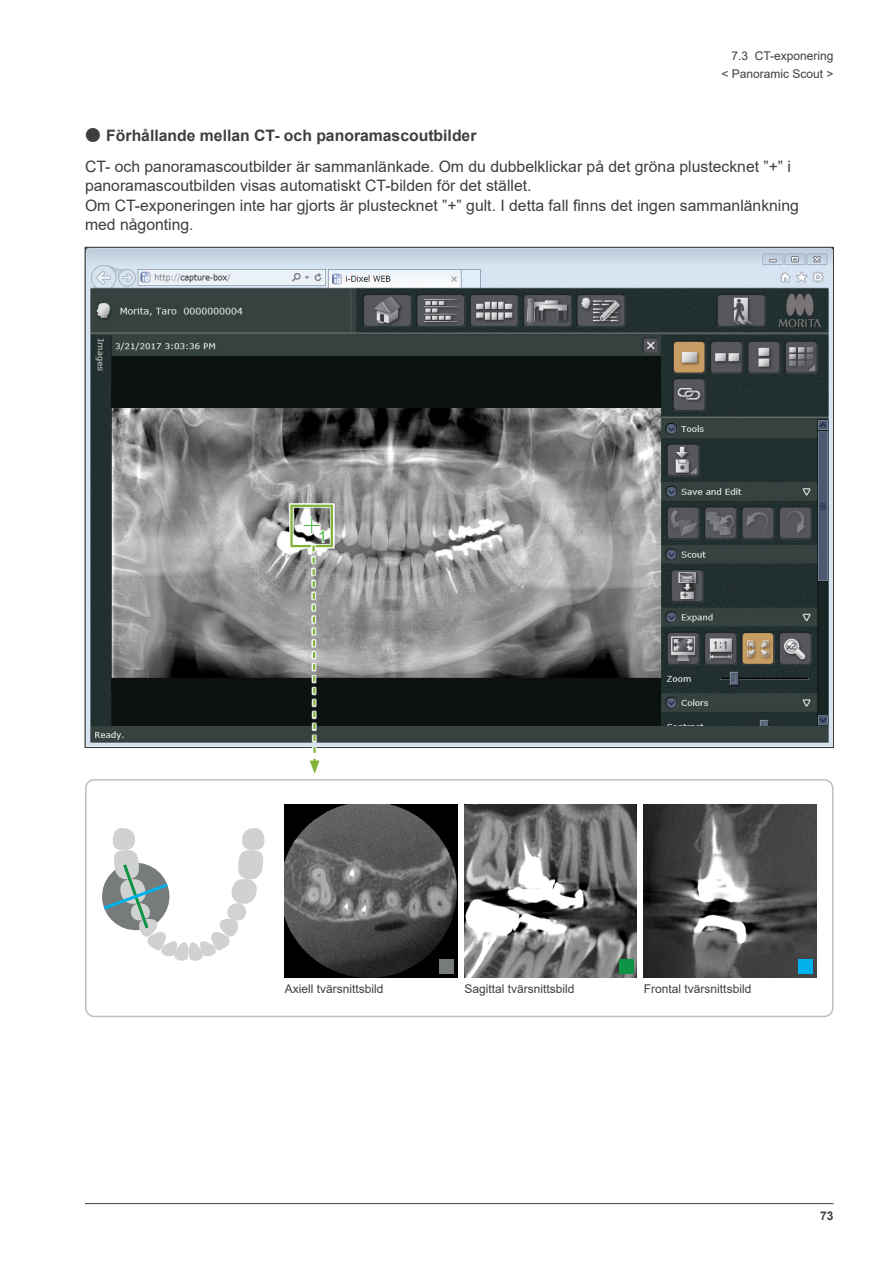
<style>
.page{position:relative;width:893px;height:1263px;background:#fff}
.page>*{position:absolute;margin:0;border:0;box-sizing:border-box;transform-origin:0 0}
.t1{font:15.75px/19.5px "Arial";color:#3e3e3f}
.t2{font:700 15.75px "Arial";color:#3e3e3f}
.t3{font:15.75px "Arial";color:#4cb848}
.t4{font:12px/18.5px "Arial";color:#3e3e3f;text-align:right}
.t5{font:700 12px "Arial";color:#3e3e3f}
.s1{font-family:"Shin Go Pro";font-weight:500}
</style>
<div class="page">
<hr style="left:85px;top:1203px;width:748px;height:1px;background:#3e3e3f">
<div style="left:85px;top:779px;width:748px;height:238px;border:2px solid #bcbdc0;border-radius:9px"></div>
<img style="left:464px;top:804px;width:173px;height:173px">
<img style="left:285px;top:804px;width:172px;height:173px">
<img style="left:644px;top:804px;width:172px;height:173px">
<div style="left:440px;top:959px;width:14px;height:14px;background:#777b7c"></div>
<div style="left:619px;top:959px;width:14px;height:14px;background:#0d9344"></div>
<div style="left:799px;top:959px;width:14px;height:14px;background:#00b1eb"></div>
<svg style="left:102px;top:828px;width:162px;height:133px"></svg>
<img style="left:87px;top:249px;width:744px;height:496px">
<svg style="left:289px;top:503px;width:46px;height:46px"></svg>
<div style="left:290px;top:505px;width:43px;height:42px;border:2px solid #7fb438"></div>
<svg style="left:308px;top:544px;width:13px;height:218px"></svg>
<svg style="left:310px;top:543px;width:9px;height:231px;background:#9ca693"></svg>
<svg style="left:303px;top:517px;width:22px;height:26px"></svg>
<svg style="left:304px;top:517px;width:16px;height:17px"></svg>
<p class="t2" style="left:85px;top:124px;width:393px"><span class="s1">●</span> Förhållande mellan CT- och panoramascoutbilder</p>
<p class="t4" style="left:721px;top:46px;width:114px">7.3 CT-exponering<br>&lt; Panoramic Scout &gt;</p>
<p class="t1" style="left:85px;top:156px;width:715px">CT- och panoramascoutbilder är sammanlänkade. Om du dubbelklickar på det gröna plustecknet ”+” i panoramascoutbilden visas automatiskt CT-bilden för det stället.<br>Om CT-exponeringen inte har gjorts är plustecknet ”+” gult. I detta fall finns det ingen sammanlänkning med någonting.</p>
<p class="t3" style="left:318px;top:526px;width:10px">1</p>
<p class="t4" style="left:285px;top:979px;width:100px">Axiell tvärsnittsbild</p>
<p class="t4" style="left:464px;top:979px;width:112px">Sagittal tvärsnittsbild</p>
<p class="t4" style="left:644px;top:979px;width:109px">Frontal tvärsnittsbild</p>
<p class="t5" style="left:820px;top:1207px;width:15px">73</p>
</div>
